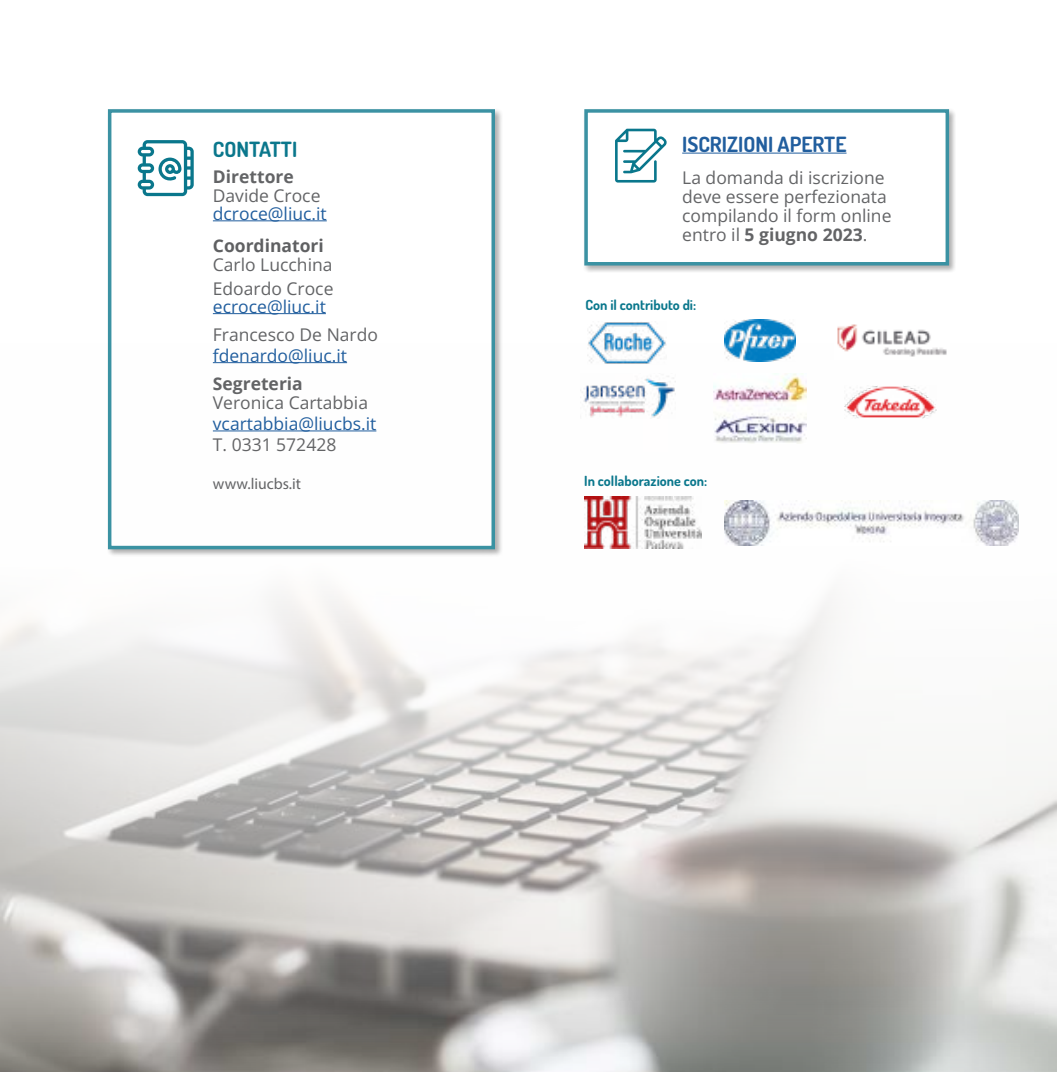
<style>
.page{position:relative;width:1057px;height:1072px;background:#fff}
.page>*{position:absolute;margin:0;border:0;box-sizing:border-box;transform-origin:0 0}
.t1{font:700 21px "Dosis";color:#215e9e}
.t2{font:700 21px "Dosis";color:#0a778c}
.t3{font:17.5px/19.2px "Open Sans";color:#636466}
.t4{font:17.5px "Open Sans";color:#215e9e}
.t5{font:700 17.5px "Open Sans";color:#636466}
.t6{font:700 17.5px "Open Sans";color:#5f6062}
.t7{font:15.75px "Myriad Pro";color:#636466}
.t8{font:700 14px "Dosis";color:#0a778c}
.s1{font-weight:700}
</style>
<div class="page">
<img style="left:0;top:344px;width:1057px;height:727px">
<div style="left:583px;top:108px;width:373px;height:165px;background:#000;opacity:.4"></div>
<div style="left:584px;top:109px;width:365px;height:156px;background:#fff;border:4px solid #0a778c"></div>
<svg style="left:615px;top:129px;width:52px;height:53px"></svg>
<hr style="left:682px;top:153px;width:164px;height:1px;background:#215e9e">
<div style="left:107px;top:108px;width:395px;height:448px;background:#000;opacity:.4"></div>
<div style="left:108px;top:109px;width:387px;height:440px;background:#fff;border:4px solid #0a778c"></div>
<hr style="left:213px;top:220px;width:114px;height:1px;background:#215e9e">
<hr style="left:213px;top:313px;width:113px;height:1px;background:#215e9e">
<hr style="left:213px;top:362px;width:134px;height:1px;background:#215e9e">
<hr style="left:213px;top:430px;width:163px;height:1px;background:#215e9e">
<svg style="left:138px;top:140px;width:56px;height:56px"></svg>
<img style="left:724px;top:319px;width:71px;height:42px">
<img style="left:587px;top:322px;width:79px;height:42px">
<img style="left:584px;top:496px;width:118px;height:52px">
<img style="left:724px;top:500px;width:294px;height:45px">
<img style="left:834px;top:324px;width:115px;height:35px">
<img style="left:580px;top:374px;width:95px;height:44px">
<img style="left:713px;top:374px;width:93px;height:70px">
<img style="left:844px;top:386px;width:92px;height:32px">
<p class="t2" style="left:213px;top:136px;width:86px">CONTATTI</p>
<p class="t5" style="left:213px;top:164px;width:82px">Direttore</p>
<p class="t3" style="left:213px;top:186px;width:109px">Davide Croce</p>
<p class="t4" style="left:213px;top:202px;width:115px">dcroce@liuc.it</p>
<p class="t6" style="left:213px;top:233px;width:112px">Coordinatori</p>
<p class="t3" style="left:213px;top:252px;width:122px;line-height:24.5px">Carlo Lucchina<br>Edoardo Croce</p>
<p class="t4" style="left:213px;top:294px;width:114px">ecroce@liuc.it</p>
<p class="t3" style="left:213px;top:324px;width:167px">Francesco De Nardo</p>
<p class="t4" style="left:213px;top:343px;width:136px">fdenardo@liuc.it</p>
<p class="t5" style="left:213px;top:371px;width:91px">Segreteria</p>
<p class="t3" style="left:213px;top:392px;width:157px">Veronica Cartabbia</p>
<p class="t4" style="left:213px;top:412px;width:165px">vcartabbia@liucbs.it</p>
<p class="t3" style="left:213px;top:434px;width:125px">T. 0331 572428</p>
<p class="t7" style="left:213px;top:474px;width:90px">www.liucbs.it</p>
<p class="t1" style="left:682px;top:131px;width:166px">ISCRIZIONI APERTE</p>
<p class="t3" style="left:682px;top:167px;width:211px">La domanda di iscrizione deve essere perfezionata compilando il form online entro il <span class="s1">5 giugno 2023</span>.</p>
<p class="t8" style="left:585px;top:295px;width:112px">Con il contributo di:</p>
<p class="t8" style="left:584px;top:471px;width:124px">In collaborazione con:</p>
</div>
